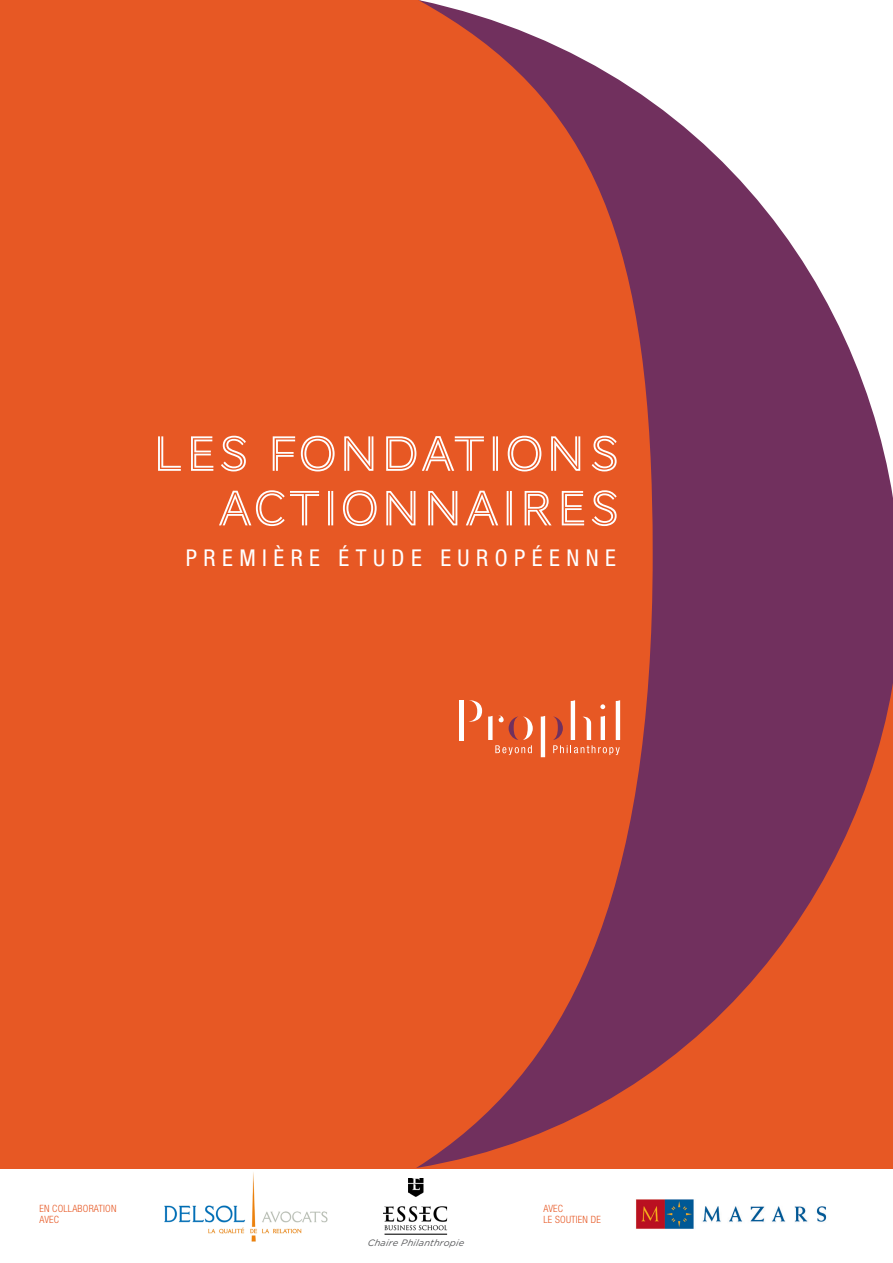
<style>
.page{position:relative;width:893px;height:1263px;background:#fff}
.page>*{position:absolute;margin:0;border:0;box-sizing:border-box;transform-origin:0 0}
.t1{font:51.15px "AW Conqueror Inline";letter-spacing:.04em;color:#fff}
.t2{font:condensed 23.25px "Helvetica Neue";letter-spacing:.28em;color:#fff}
.t3{font:300 condensed 10.05px/10.8px "Helvetica Neue";letter-spacing:.02em;color:#e75824}
.t4{font:italic 9.3px "Gotham";letter-spacing:.02em;color:#57585a}
</style>
<div class="page">
<div style="left:0;top:0;width:893px;height:1168px;background:#e75824"></div>
<svg style="left:416px;top:0;width:477px;height:1168px"></svg>
<svg style="left:541px;top:716px;width:4px;height:41px"></svg>
<svg style="left:469px;top:700px;width:13px;height:22px"></svg>
<div style="left:459px;top:700px;width:5px;height:40px;background:#fff"></div>
<svg style="left:488px;top:715px;width:45px;height:40px"></svg>
<svg style="left:553px;top:700px;width:67px;height:55px"></svg>
<img style="left:164px;top:1172px;width:164px;height:70px">
<img style="left:636px;top:1199px;width:191px;height:30px">
<img style="left:383px;top:1178px;width:65px;height:57px">
<p class="t1" style="left:153px;top:430px;width:470px">LES FONDATIONS</p>
<p class="t1" style="left:218px;top:484px;width:405px">ACTIONNAIRES</p>
<p class="t2" style="left:186px;top:544px;width:432px">PREMIÈRE ÉTUDE EUROPÉENNE</p>
<p class="t3" style="left:39px;top:1203px;width:79px">EN COLLABORATION</p>
<p class="t3" style="left:39px;top:1213px;width:21px">AVEC</p>
<p class="t3" style="left:543px;top:1203px;width:59px">AVEC<br>LE SOUTIEN DE</p>
<p class="t4" style="left:367px;top:1237px;width:99px">Chaire Philanthrop ie</p>
</div>
